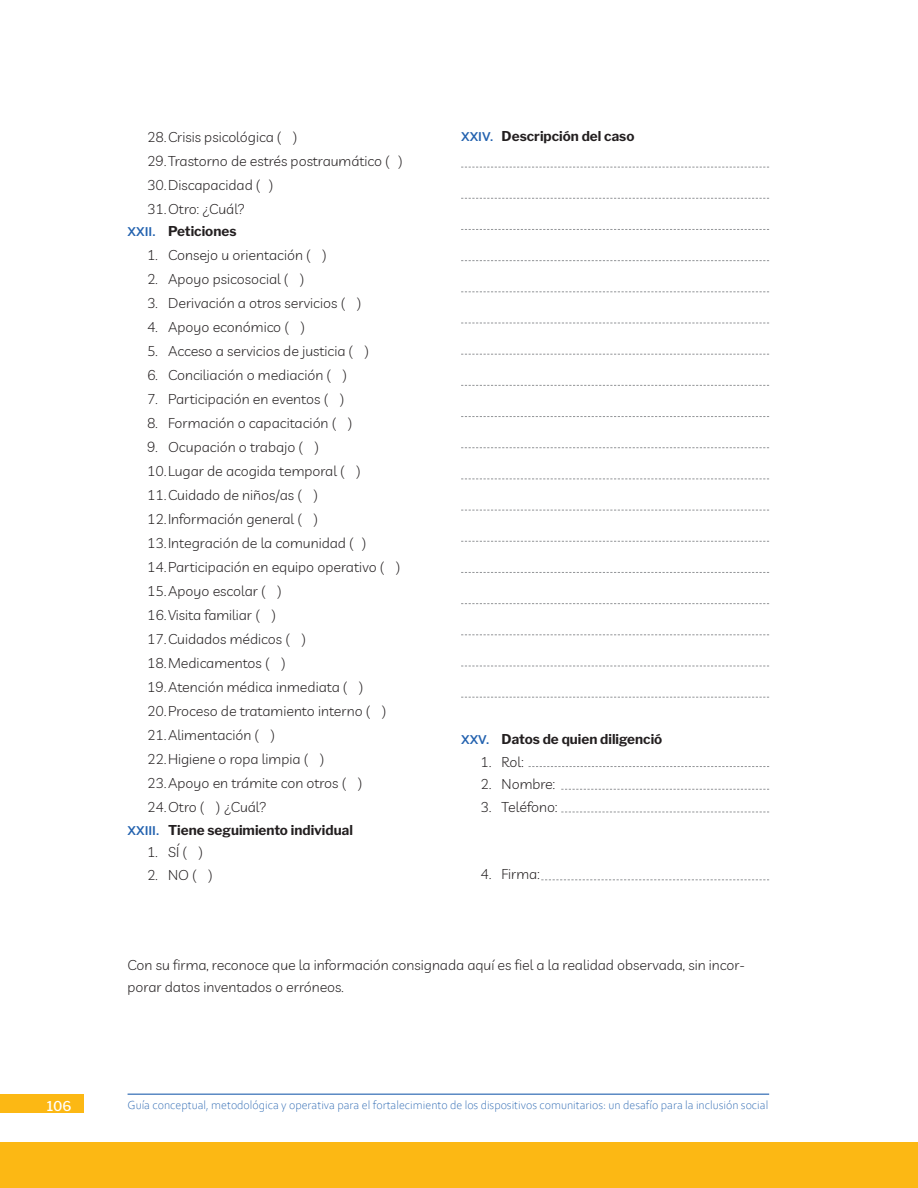
<style>
.page{position:relative;width:918px;height:1188px;background:#fff}
.page>*{position:absolute;margin:0;border:0;box-sizing:border-box;transform-origin:0 0}
.PARRAFO{font:300 14.25px/22.5px "Livvic";color:#231f20}
.t1{font:700 13.5px "Libre Franklin";color:#231f20}
.t2{font:500 13.5px "Libre Franklin";color:#fff}
.t3{font:300 12.15px "Corbel";color:#2362af}
.s1{font-family:"Corbel";color:#2362af}
</style>
<div class="page">
<div style="left:0;top:1094px;width:84px;height:19px;background:#fcb814"></div>
<div style="left:0;top:1143px;width:918px;height:45px;background:#fcb814"></div>
<hr style="left:128px;top:1094px;width:641px;height:1px;background:#2362af">
<svg style="left:529px;top:766px;width:240px;height:1px"></svg>
<svg style="left:461px;top:167px;width:308px;height:1px"></svg>
<svg style="left:461px;top:354px;width:308px;height:1px"></svg>
<svg style="left:461px;top:260px;width:308px;height:1px"></svg>
<svg style="left:461px;top:447px;width:308px;height:1px"></svg>
<svg style="left:461px;top:634px;width:308px;height:1px"></svg>
<svg style="left:461px;top:229px;width:308px;height:1px"></svg>
<svg style="left:461px;top:416px;width:308px;height:1px"></svg>
<svg style="left:461px;top:603px;width:308px;height:1px"></svg>
<svg style="left:461px;top:323px;width:308px;height:1px"></svg>
<svg style="left:461px;top:510px;width:308px;height:1px"></svg>
<svg style="left:461px;top:697px;width:308px;height:1px"></svg>
<svg style="left:461px;top:198px;width:308px;height:1px"></svg>
<svg style="left:461px;top:385px;width:308px;height:1px"></svg>
<svg style="left:461px;top:572px;width:308px;height:1px"></svg>
<svg style="left:461px;top:291px;width:308px;height:1px"></svg>
<svg style="left:461px;top:479px;width:308px;height:1px"></svg>
<svg style="left:461px;top:666px;width:308px;height:1px"></svg>
<svg style="left:461px;top:541px;width:308px;height:1px"></svg>
<svg style="left:561px;top:789px;width:208px;height:1px"></svg>
<svg style="left:561px;top:812px;width:208px;height:1px"></svg>
<svg style="left:541px;top:879px;width:228px;height:1px"></svg>
<p class="PARRAFO" style="left:147px;top:125px;width:152px">28.Crisis psicológica ( )</p>
<p class="PARRAFO" style="left:147px;top:149px;width:257px">29.Trastorno de estrés postraumático ( )</p>
<p class="PARRAFO" style="left:147px;top:173px;width:128px">30.Discapacidad ( )</p>
<p class="PARRAFO" style="left:147px;top:197px;width:100px">31.Otro: ¿Cuál?</p>
<p class="t1" style="left:128px;top:221px;width:110px"><span class="s1">XXII.</span> Peticiones</p>
<p class="PARRAFO" style="left:147px;top:243px;width:181px">1. Consejo u orientación ( )</p>
<p class="PARRAFO" style="left:147px;top:267px;width:159px">2. Apoyo psicosocial ( )</p>
<p class="PARRAFO" style="left:147px;top:291px;width:216px">3. Derivación a otros servicios ( )</p>
<p class="PARRAFO" style="left:147px;top:315px;width:160px">4. Apoyo económico ( )</p>
<p class="PARRAFO" style="left:147px;top:339px;width:224px">5. Acceso a servicios de justicia ( )</p>
<p class="PARRAFO" style="left:147px;top:363px;width:202px">6. Conciliación o mediación ( )</p>
<p class="PARRAFO" style="left:147px;top:387px;width:199px">7. Participación en eventos ( )</p>
<p class="PARRAFO" style="left:147px;top:411px;width:207px">8. Formación o capacitación ( )</p>
<p class="PARRAFO" style="left:147px;top:435px;width:174px">9. Ocupación o trabajo ( )</p>
<p class="PARRAFO" style="left:147px;top:459px;width:215px">10. Lugar de acogida temporal ( )</p>
<p class="PARRAFO" style="left:147px;top:483px;width:172px">11.Cuidado de niños/as ( )</p>
<p class="PARRAFO" style="left:147px;top:507px;width:172px">12. Información general ( )</p>
<p class="PARRAFO" style="left:147px;top:531px;width:221px">13. Integración de la comunidad ( )</p>
<p class="PARRAFO" style="left:147px;top:555px;width:255px">14.Participación en equipo operativo ( )</p>
<p class="PARRAFO" style="left:147px;top:579px;width:136px">15.Apoyo escolar ( )</p>
<p class="PARRAFO" style="left:147px;top:603px;width:130px">16.Visita familiar ( )</p>
<p class="PARRAFO" style="left:147px;top:627px;width:160px">17.Cuidados médicos ( )</p>
<p class="PARRAFO" style="left:147px;top:651px;width:140px">18.Medicamentos ( )</p>
<p class="PARRAFO" style="left:147px;top:675px;width:218px">19.Atención médica inmediata ( )</p>
<p class="PARRAFO" style="left:147px;top:699px;width:241px">20.Proceso de tratamiento interno ( )</p>
<p class="PARRAFO" style="left:147px;top:723px;width:130px">21.Alimentación ( )</p>
<p class="PARRAFO" style="left:147px;top:747px;width:179px">22.Higiene o ropa limpia ( )</p>
<p class="PARRAFO" style="left:147px;top:771px;width:217px">23.Apoyo en trámite con otros ( )</p>
<p class="PARRAFO" style="left:147px;top:795px;width:121px">24.Otro ( ) ¿Cuál?</p>
<p class="t1" style="left:128px;top:819px;width:227px"><span class="s1">XXIII.</span> Tiene seguimiento individual</p>
<p class="PARRAFO" style="left:147px;top:840px;width:58px">1. SÍ ( )</p>
<p class="PARRAFO" style="left:147px;top:863px;width:67px">2. NO ( )</p>
<p class="t1" style="left:461px;top:126px;width:175px"><span class="s1">XXIV.</span> Descripción del caso</p>
<p class="t1" style="left:461px;top:729px;width:203px"><span class="s1">XXV.</span> Datos de quien diligenció</p>
<p class="PARRAFO" style="left:481px;top:750px;width:45px">1. Rol:</p>
<p class="PARRAFO" style="left:481px;top:772px;width:76px">2. Nombre:</p>
<p class="PARRAFO" style="left:481px;top:795px;width:78px">3. Teléfono:</p>
<p class="PARRAFO" style="left:481px;top:862px;width:60px">4. Firma:</p>
<p class="PARRAFO" style="left:128px;top:953px;width:619px">Con su firma, reconoce que la información consignada aquí es fiel a la realidad observada, sin incor&shy;porar datos inventados o erróneos.</p>
<p class="t2" style="left:47px;top:1095px;width:26px">106</p>
<p class="t3" style="left:128px;top:1097px;width:642px">Guía conceptual, metodológica y operativa para el fortalecimiento de los dispositivos comunitarios: un desafío para la inclusión social</p>
</div>
